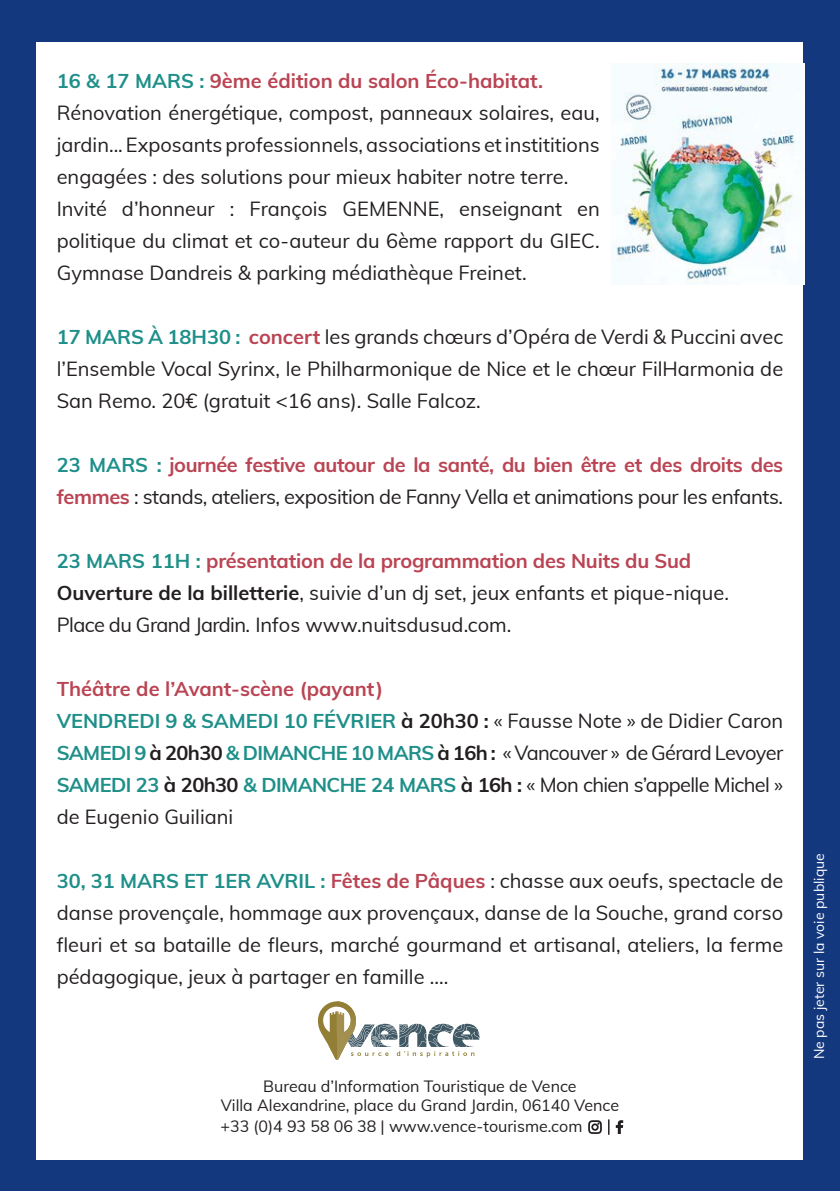
<style>
.page{position:relative;width:840px;height:1191px;background:#fff}
.page>*{position:absolute;margin:0;border:0;box-sizing:border-box;transform-origin:0 0}
.Corps_de_texte_-_ligne_de_base{font:20px/32px "Mulish";color:#231f20;text-align:justify}
.Corps_de_texte_-_ligne_de_base-2{font:20px/32px "Mulish";letter-spacing:-.03em;color:#231f20}
.Corps_de_texte_-_ligne_de_base-3{font:20px/32px "Mulish";letter-spacing:-.02em;color:#231f20}
.Corps_de_texte_-_ligne_de_base-4{font:700 20px "Mulish";color:#ba4453}
.Corps_de_texte_-_ligne_de_base-5{font:700 20px "Mulish";color:#1e8f89}
.t1{font:16px "Mulish";color:#231f20}
.t2{font:14px "Mulish";color:#fff}
.s1{color:#1e8f89}
.s2{font-weight:700;color:#1e8f89}
.s3{font-weight:700;color:#ba4453}
.s4{font-weight:700}
.s5{color:#231f20}
.s6{font-weight:400;color:#231f20}
</style>
<div class="page">
<div style="left:0;top:0;width:839px;height:1191px;background:#14387d"></div>
<div style="left:37px;top:43px;width:765px;height:1117px;background:#fff"></div>
<svg style="left:318px;top:1001px;width:161px;height:58px"></svg>
<svg style="left:615px;top:1120px;width:8px;height:14px"></svg>
<svg style="left:588px;top:1120px;width:13px;height:14px"></svg>
<svg style="left:608px;top:1119px;width:1px;height:16px"></svg>
<img style="left:611px;top:64px;width:192px;height:221px">
<p class="Corps_de_texte_-_ligne_de_base-4" style="left:57px;top:66px;width:487px"><span class="s1">16 &amp; 17 MARS :</span> 9ème édition du salon Éco-habitat.</p>
<p class="Corps_de_texte_-_ligne_de_base" style="left:57px;top:96px;width:544px">Rénovation énergétique, compost, panneaux solaires, eau, jardin... Exposants professionnels, associations et instititions engagées : des solutions pour mieux habiter notre terre.</p>
<p class="Corps_de_texte_-_ligne_de_base" style="left:57px;top:192px;width:544px">Invité d’honneur : François GEMENNE, enseignant en politique du climat et co-auteur du 6ème rapport du GIEC.<br>Gymnase Dandreis &amp; parking médiathèque Freinet.</p>
<p class="Corps_de_texte_-_ligne_de_base" style="left:57px;top:320px;width:727px"><span class="s2">17 MARS À 18H30 :</span> <span class="s3">concert</span> les grands chœurs d’Opéra de Verdi &amp; Puccini avec l’Ensemble Vocal Syrinx, le Philharmonique de Nice et le chœur FilHarmonia de San Remo. 20€ (gratuit &lt;16 ans). Salle Falcoz.</p>
<p class="Corps_de_texte_-_ligne_de_base-3" style="left:57px;top:448px;width:727px"><span class="s2">23 MARS :</span> <span class="s3">journée festive autour de la santé, du bien être et des droits des femmes</span> : stands, ateliers, exposition de Fanny Vella et animations pour les enfants.</p>
<p class="Corps_de_texte_-_ligne_de_base-4" style="left:57px;top:546px;width:635px"><span class="s1">23 MARS 11H :</span> présentation de la programmation des Nuits du Sud</p>
<p class="Corps_de_texte_-_ligne_de_base" style="left:57px;top:576px;width:673px"><span class="s4">Ouverture de la billetterie</span>, suivie d’un dj set, jeux enfants et pique-nique.</p>
<p class="Corps_de_texte_-_ligne_de_base" style="left:57px;top:608px;width:456px">Place du Grand Jardin. Infos www.nuitsdusud.com.</p>
<p class="Corps_de_texte_-_ligne_de_base-4" style="left:57px;top:674px;width:328px">Théâtre de l’Avant-scène (payant)</p>
<p class="Corps_de_texte_-_ligne_de_base-5" style="left:57px;top:706px;width:727px">VENDREDI 9 &amp; SAMEDI 10 FÉVRIER <span class="s5">à 20h30 :</span> <span class="s6">« Fausse Note » de Didier Caron</span></p>
<p class="Corps_de_texte_-_ligne_de_base-2" style="left:57px;top:736px;width:727px"><span class="s2">SAMEDI 9</span> <span class="s4">à 20h30</span> <span class="s2">&amp; DIMANCHE 10 MARS</span> <span class="s4">à 16h :</span> « Vancouver » de Gérard Levoyer</p>
<p class="Corps_de_texte_-_ligne_de_base-2" style="left:57px;top:768px;width:727px"><span class="s2">SAMEDI 23</span> <span class="s4">à 20h30</span> <span class="s2">&amp; DIMANCHE 24 MARS</span> <span class="s4">à 16h :</span> « Mon chien s’appelle Michel » de Eugenio Guiliani</p>
<p class="Corps_de_texte_-_ligne_de_base" style="left:57px;top:864px;width:727px"><span class="s2">30, 31 MARS ET 1ER AVRIL :</span> <span class="s3">Fêtes de Pâques</span> : chasse aux oeufs, spectacle de danse provençale, hommage aux provençaux, danse de la Souche, grand corso fleuri et sa bataille de fleurs, marché gourmand et artisanal, ateliers, la ferme pédagogique, jeux à partager en famille ....</p>
<p class="t1" style="left:263px;top:1074px;width:315px">Bureau d’Information Touristique de Vence</p>
<p class="t1" style="left:220px;top:1093px;width:400px">Villa Alexandrine, place du Grand Jardin, 06140 Vence</p>
<p class="t1" style="left:220px;top:1114px;width:363px">+33 (0)4 93 58 06 38 | www.vence-tourisme.com</p>
<p class="t2" style="left:808px;top:1059px;width:207px;rotate:-90deg">Ne pas jeter sur la voie publique</p>
</div>
